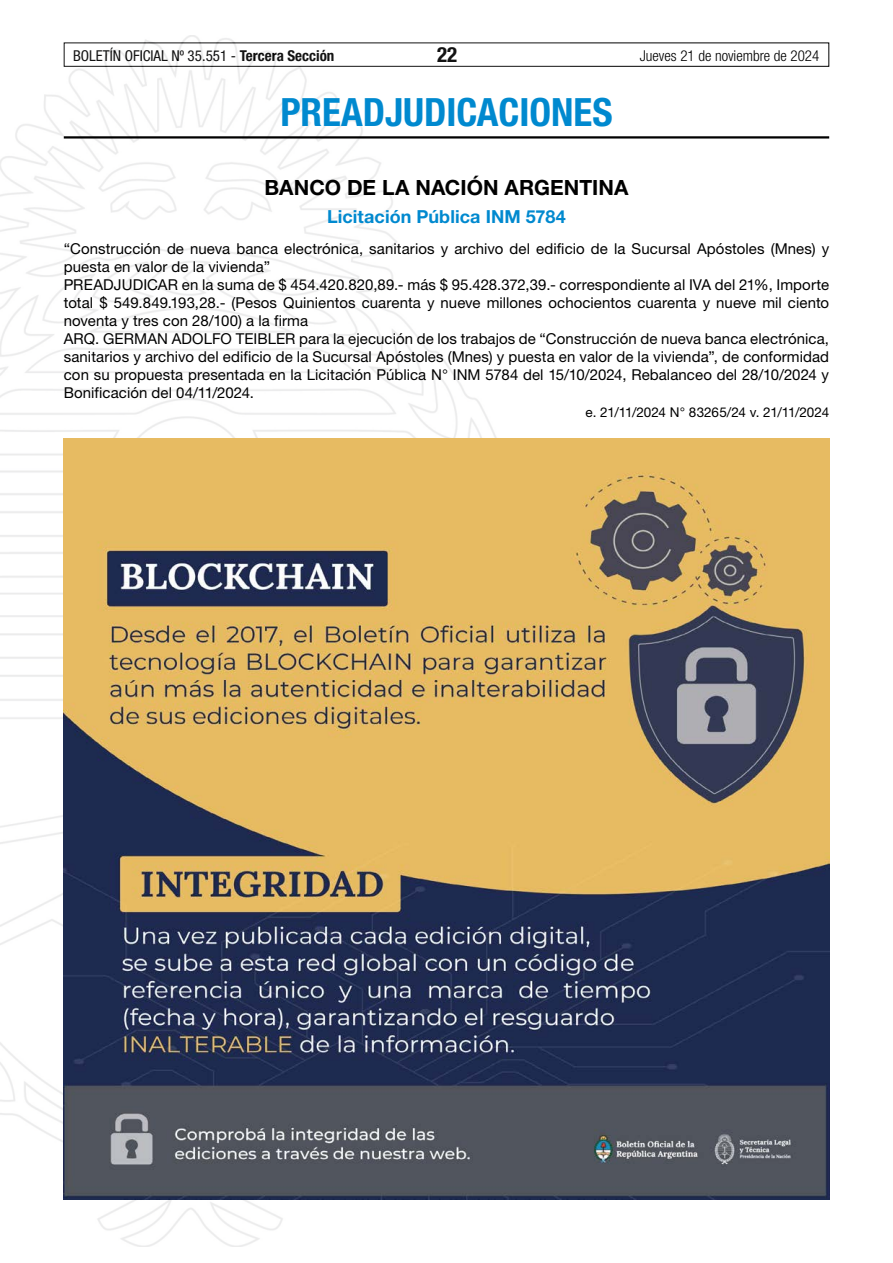
<style>
.page{position:relative;width:893px;height:1263px;background:#fff}
.page>*{position:absolute;margin:0;border:0;box-sizing:border-box;transform-origin:0 0}
.t1{font:700 condensed 39px "Helvetica Neue LT Std";color:#0089cf}
.t2{font:700 21px "Helvetica Neue LT Std";color:#000}
.t3{font:700 condensed 21px "Helvetica Neue LT Std";color:#000}
.t4{font:700 18px "Helvetica Neue LT Std";letter-spacing:.005em;color:#0089cf}
.t5{font:15px/18px "Helvetica Neue LT Std";letter-spacing:.005em;color:#000}
.t6{font:condensed 15px "Helvetica Neue LT Std";color:#000}
.t7{font:300 condensed 15px "Helvetica Neue LT Std";color:#000}
.t8{font:13.5px "Helvetica Neue LT Std";letter-spacing:-.005em;color:#000}
.s1{font-weight:700}
</style>
<div class="page">
<div style="left:64px;top:43px;width:765px;height:24px;border:1px solid #000"></div>
<img style="left:0;top:35px;width:569px;height:1211px">
<hr style="left:64px;top:136px;width:765px;height:3px;background:#000">
<img style="left:64px;top:438px;width:765px;height:761px">
<p class="t6" style="left:73px;top:47px;width:263px">BOLETÍN OFICIAL Nº 35.551 - <span class="s1">Tercera Sección</span></p>
<h2 class="t3" style="left:437px;top:42px;width:22px">22</h2>
<p class="t7" style="left:640px;top:47px;width:181px">Jueves 21 de noviembre de 2024</p>
<h1 class="t1" style="left:280px;top:88px;width:334px">PREADJUDICACIONES</h1>
<h2 class="t2" style="left:265px;top:174px;width:365px">BANCO DE LA NACIÓN ARGENTINA</h2>
<p class="t4" style="left:327px;top:205px;width:240px">Licitación Pública INM 5784</p>
<p class="t5" style="left:64px;top:239px;width:767px">“Construcción de nueva banca electrónica, sanitarios y archivo del edificio de la Sucursal Apóstoles (Mnes) y puesta en valor de la vivienda”<br>PREADJUDICAR en la suma de $ 454.420.820,89.- más $ 95.428.372,39.- correspondiente al IVA del 21%, Importe total $ 549.849.193,28.- (Pesos Quinientos cuarenta y nueve millones ochocientos cuarenta y nueve mil ciento noventa y tres con 28/100) a la firma<br>ARQ. GERMAN ADOLFO TEIBLER para la ejecución de los trabajos de “Construcción de nueva banca electrónica, sanitarios y archivo del edificio de la Sucursal Apóstoles (Mnes) y puesta en valor de la vivienda”, de conformidad con su propuesta presentada en la Licitación Pública N° INM 5784 del 15/10/2024, Rebalanceo del 28/10/2024 y Bonificación del 04/11/2024.</p>
<p class="t8" style="left:585px;top:404px;width:245px">e. 21/11/2024 N° 83265/24 v. 21/11/2024</p>
</div>
